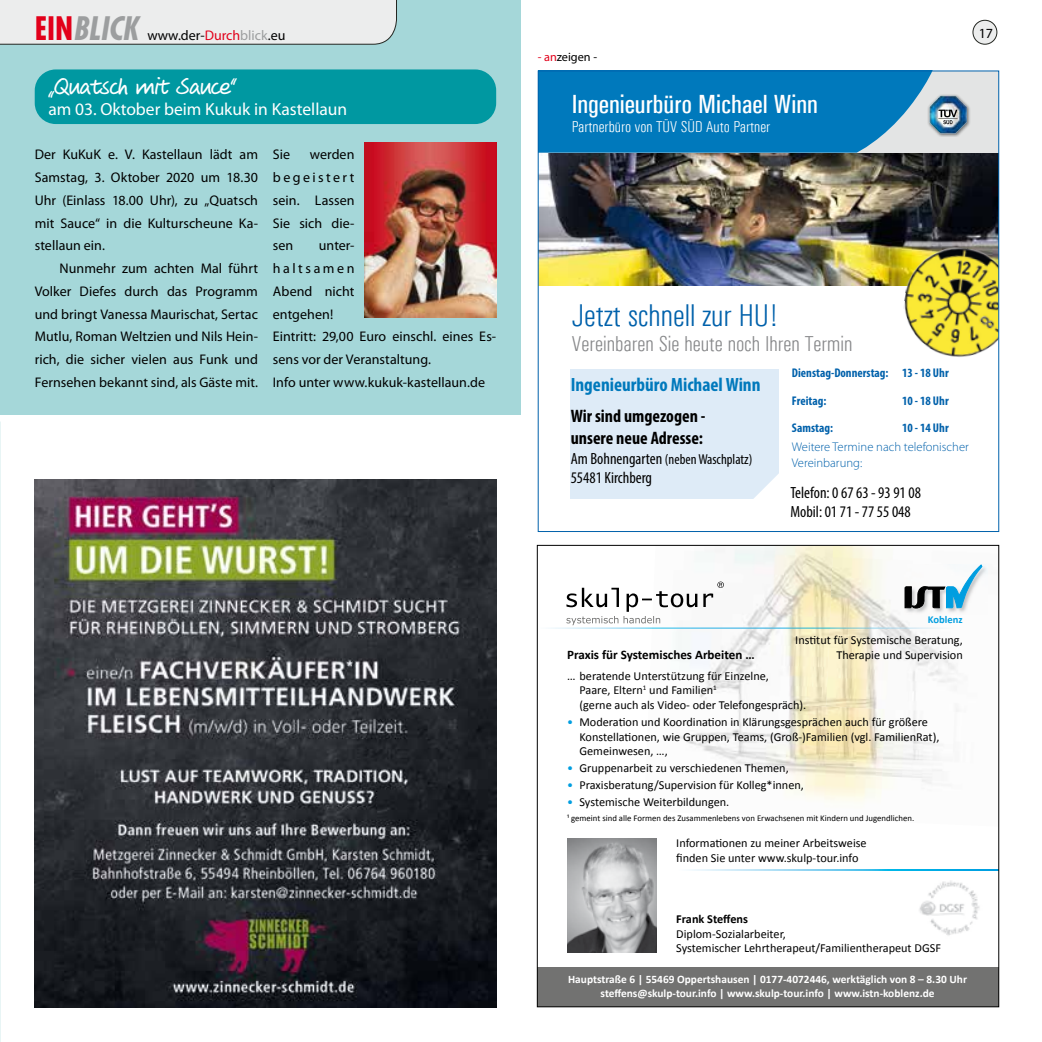
<style>
.page{position:relative;width:1042px;height:1042px;background:#fff}
.page>*{position:absolute;margin:0;border:0;box-sizing:border-box;transform-origin:0 0}
.t1{font:300 condensed 31.5px "Univers";color:#0061ab}
.t2{font:italic 700 condensed 31.5px "Futura";color:#9c9e9f}
.t3{font:500 26.43px "Univers Condensed";color:#fff}
.t4{font:24.5px "Veneto Handwriting";color:#fff}
.t5{font:300 condensed 21.7px "Univers";color:#87888a}
.t6{font:700 condensed 19.25px "Myriad Pro";color:#0079bc}
.t7{font:700 condensed 18.03px/21.7px "Myriad Pro";color:#000}
.t8{font:17.5px "Myriad Pro";color:#fff}
.t9{font:condensed 16.28px/19.4px "Myriad Pro";color:#000}
.t10{font:300 condensed 15.75px "Univers";color:#fff}
.t11{font:condensed 14.53px "Myriad Pro";color:#000}
.t12{font:14px/22.8px "Myriad Pro";letter-spacing:.005em;color:#000;text-align:justify}
.t13{font:700 13.12px "Calibri";color:#000}
.t14{font:700 condensed 12.6px/27.5px "Myriad Pro";color:#0061ab}
.t15{font:300 12.6px/15.2px "Myriad Pro";color:#0061ab}
.t16{font:500 12.6px "Univers Condensed";color:#0061ab}
.t17{font:12.25px/14.5px "Calibri";color:#000}
.t18{font:700 12.25px "Calibri";color:#000}
.t19{font:12.25px "Myriad Pro";color:#000}
.t20{font:700 11.38px/13.7px "Calibri";color:#fff;text-align:center}
.t21{font:700 10.5px "Calibri";color:#009ee0}
.t22{font:8.75px "Calibri";color:#000}
.s1{font-style:normal;color:#e2001a}
.s2{color:#e2001a}
.s3{color:#9c9e9f}
.s4{font-size:16.28px}
.s5{color:#009ee0}
</style>
<div class="page">
<hr style="left:0;top:0;width:1px;height:422px;background:#d9dadb">
<div style="left:0;top:0;width:521px;height:415px;background:#a5d7d9"></div>
<div style="left:0;top:0;width:397px;height:45px;background:#eceded"></div>
<div style="left:973px;top:20px;width:24px;height:24px;background:#eceded;border-radius:50%"></div>
<div style="left:972px;top:20px;width:25px;height:25px;border:1px solid #232621;border-radius:50%"></div>
<div style="left:570px;top:369px;width:209px;height:130px;background:#deebf7"></div>
<svg style="left:754px;top:474px;width:25px;height:25px"></svg>
<img style="left:540px;top:153px;width:457px;height:132px">
<img style="left:898px;top:242px;width:99px;height:115px">
<div style="left:538px;top:71px;width:461px;height:82px;background:linear-gradient(to bottom,#e3e4e4,#e3e4e4)"></div>
<div style="left:927px;top:93px;width:43px;height:44px;background:#000;opacity:.5"></div>
<svg style="left:540px;top:73px;width:427px;height:80px;background:#1e86bf"></svg>
<img style="left:649px;top:547px;width:177px;height:152px">
<img style="left:826px;top:547px;width:162px;height:162px">
<img style="left:676px;top:699px;width:209px;height:103px">
<img style="left:880px;top:709px;width:79px;height:93px">
<img style="left:919px;top:881px;width:61px;height:55px">
<div style="left:537px;top:967px;width:462px;height:40px;background:#727271"></div>
<svg style="left:691px;top:869px;width:306px;height:2px"></svg>
<svg style="left:566px;top:581px;width:158px;height:44px"></svg>
<svg style="left:556px;top:627px;width:96px;height:1px"></svg>
<img style="left:652px;top:627px;width:317px;height:1px">
<img style="left:904px;top:565px;width:83px;height:49px">
<svg style="left:905px;top:565px;width:77px;height:43px"></svg>
<img style="left:567px;top:838px;width:89px;height:114px">
<div style="left:35px;top:69px;width:461px;height:55px;background:#0098a1;border-radius:21px"></div>
<img style="left:364px;top:143px;width:132px;height:174px">
<img style="left:35px;top:479px;width:461px;height:528px">
<h1 class="t2" style="left:35px;top:9px;width:105px"><span class="s1">EIN</span>BLICK</h1>
<p class="t12" style="left:147px;top:24px;width:140px">www.der-<span class="s2">Durch</span><span class="s3">blick</span>.eu</p>
<h3 class="t4" style="left:48px;top:73px;width:189px">„Quatsch mit Sauce“</h3>
<h3 class="t8" style="left:48px;top:98px;width:300px">am 03. Oktober beim Kukuk in Kastellaun</h3>
<p class="t12" style="left:35px;top:143px;width:225px">Der KuKuK e. V. Kastellaun lädt am Samstag, 3. Oktober 2020 um 18.30<br>Uhr (Einlass 18.00 Uhr), zu „Quatsch mit Sauce“ in die Kulturscheune Ka&shy;stellaun ein.</p>
<p class="t12" style="left:35px;top:257px;width:225px;text-indent:25px">Nunmehr zum achten Mal führt Volker Diefes durch das Programm und bringt Vanessa Maurischat, Sertac Mutlu, Roman Weltzien und Nils Hein&shy;rich, die sicher vielen aus Funk und Fernsehen bekannt sind, als Gäste mit.</p>
<p class="t12" style="left:273px;top:143px;width:83px;text-indent:37px">werden begeistert sein. Lassen Sie sich die&shy;sen</p>
<p class="t12" style="left:273px;top:143px;width:19px">Sie</p>
<p class="t12" style="left:273px;top:234px;width:225px;text-align:left;text-indent:46px">unter-<br>haltsamen<br>Abend nicht<br>entgehen!<br>Eintritt: 29,00 Euro einschl. eines Es&shy;sens vor der Veranstaltung.<br>Info unter www.kukuk-kastellaun.de</p>
<p class="t19" style="left:538px;top:49px;width:61px"><span class="s2">- an</span>zeigen -</p>
<h2 class="t3" style="left:572px;top:89px;width:247px">Ingenieurbüro Michael Winn</h2>
<p class="t10" style="left:572px;top:117px;width:200px">Partnerbüro von TÜV SÜD Auto Partner</p>
<p class="t12" style="left:978px;top:21px;width:16px">17</p>
<h1 class="t1" style="left:572px;top:297px;width:208px">Jetzt schnell zur HU!</h1>
<h3 class="t5" style="left:572px;top:331px;width:282px">Vereinbaren Sie heute noch Ihren Termin</h3>
<p class="t16" style="left:794px;top:366px;width:86px">Do nerstag, Fr itag</p>
<h3 class="t6" style="left:571px;top:372px;width:191px">Ingenieurbüro Michael Winn</h3>
<h3 class="t7" style="left:571px;top:405px;width:136px">Wir sind umgezogen - unsere neue Adresse:</h3>
<p class="t11" style="left:571px;top:450px;width:183px"><span class="s4">Am Bohnengarten</span> (neben Waschplatz)</p>
<h3 class="t9" style="left:571px;top:468px;width:83px">55481 Kirchberg</h3>
<p class="t14" style="left:792px;top:359px;width:158px">Dienstag-Donnerstag: 13 - 18 Uhr<br>Freitag:</p>
<p class="t14" style="left:902px;top:386px;width:48px">10 - 18 Uhr</p>
<p class="t14" style="left:792px;top:414px;width:43px">Samstag:</p>
<p class="t14" style="left:902px;top:414px;width:48px">10 - 14 Uhr</p>
<p class="t15" style="left:792px;top:439px;width:179px">Weitere Termine nach telefonischer<br>Vereinbarung:</p>
<h3 class="t9" style="left:790px;top:483px;width:132px">Telefon: 0 67 63 - 93 91 08<br>Mobil: 01 71 - 77 55 048</h3>
<p class="t21" style="left:928px;top:613px;width:36px">Koblenz</p>
<p class="t17" style="left:795px;top:632px;width:169px">Institut für Systemische Beratung,</p>
<p class="t13" style="left:567px;top:647px;width:189px">Praxis für Systemisches Arbeiten …</p>
<p class="t17" style="left:836px;top:647px;width:128px">Therapie und Supervision</p>
<p class="t17" style="left:579px;top:668px;width:228px;text-indent:-12px">… beratende Unterstützung für Einzelne,<br>Paare, Eltern<sup>1</sup> und Familien<sup>1<br></sup>(gerne auch als Video- oder Telefongespräch).</p>
<p class="t17" style="left:579px;top:714px;width:361px;text-indent:-12px"><span class="s5">•</span> Moderation und Koordination in Klärungsgesprächen auch für größere<br>Konstellationen, wie Gruppen, Teams, (Groß-)Familien (vgl. FamilienRat),<br>Gemeinwesen, …,</p>
<p class="t17" style="left:567px;top:760px;width:223px"><span class="s5">•</span> Gruppenarbeit zu verschiedenen Themen,</p>
<p class="t17" style="left:567px;top:777px;width:238px"><span class="s5">•</span> Praxisberatung/Supervision für Kolleg*innen,</p>
<p class="t17" style="left:567px;top:794px;width:164px"><span class="s5">•</span> Systemische Weiterbildungen.</p>
<p class="t22" style="left:567px;top:812px;width:349px">¹ gemeint sind alle Formen des Zusammenlebens von Erwachsenen mit Kindern und Jugendlichen.</p>
<p class="t17" style="left:676px;top:835px;width:192px">Informationen zu meiner Arbeitsweise finden Sie unter www.skulp-tour.info</p>
<p class="t18" style="left:676px;top:911px;width:73px">Frank Steffens</p>
<p class="t17" style="left:676px;top:926px;width:266px">Diplom-Sozialarbeiter,<br>Systemischer Lehrtherapeut/Familientherapeut DGSF</p>
<p class="t20" style="left:568px;top:972px;width:400px">Hauptstraße 6 | 55469 Oppertshausen | 0177-4072446, werktäglich von 8 – 8.30 Uhr steffens@skulp-tour.info | www.skulp-tour.info | www.istn-koblenz.de</p>
</div>
